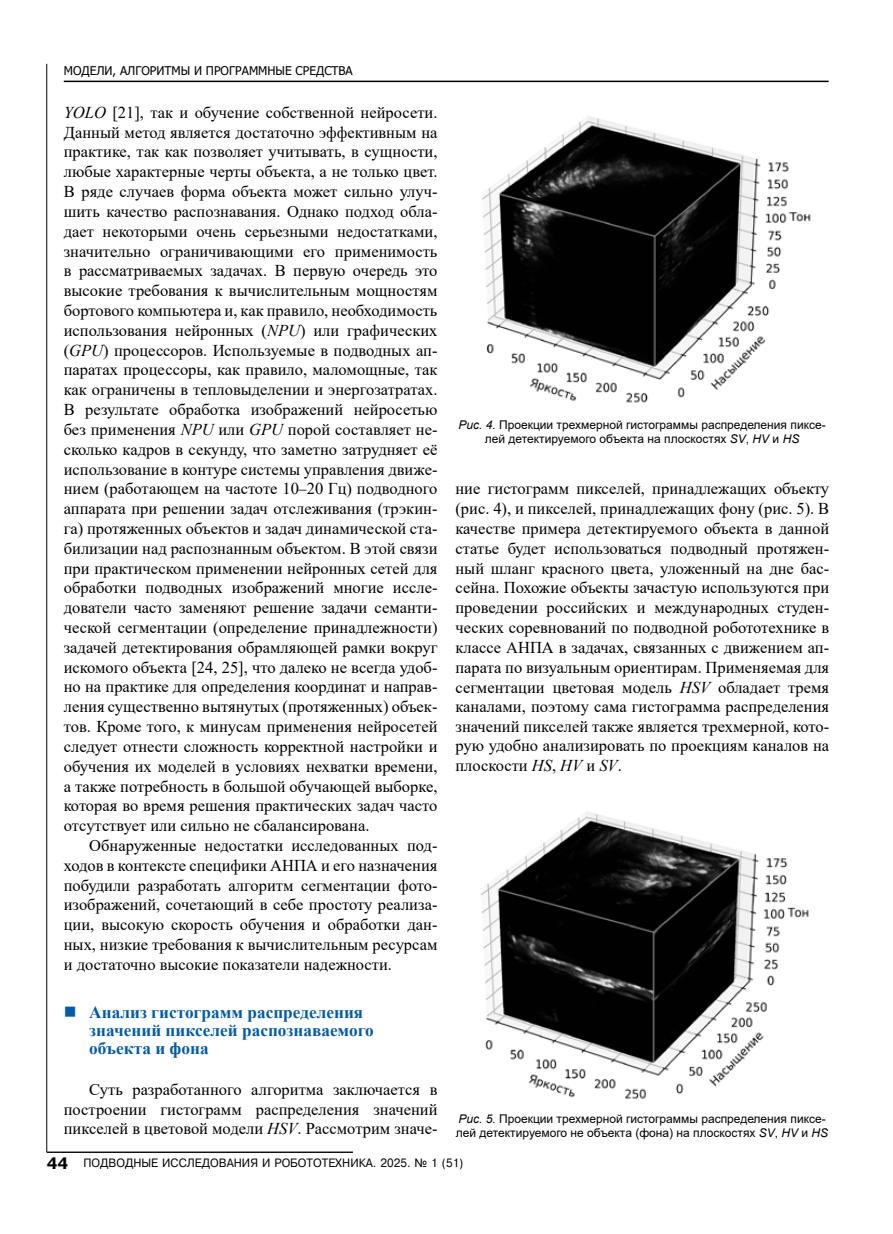
<style>
.page{position:relative;width:893px;height:1234px;background:#fff}
.page>*{position:absolute;margin:0;border:0;box-sizing:border-box;transform-origin:0 0}
.t1{font:700 17.25px/18px "Times New Roman";color:#005baa}
.t2{font:16.5px/19.8px "Times New Roman";color:#000;text-align:justify}
.t3{font:12px/14.1px "Arial";color:#000;text-align:center}
.t4{font:12px "Pragmatica Cyrillic";color:#000;scale:.95 1}
.t5{font:12px "Tahoma";color:#000}
.s1{font-style:italic}
.s2{font-size:15.75px}
.s3{font-family:"Pragmatica CTT";font-weight:700;font-size:16.5px}
</style>
<div class="page">
<hr style="left:64px;top:81px;width:765px;height:1px;background:#000">
<hr style="left:47px;top:64px;width:1px;height:1087px;background:#000">
<hr style="left:47px;top:1151px;width:306px;height:1px;background:#000">
<img style="left:481px;top:116px;width:330px;height:287px">
<img style="left:480px;top:812px;width:329px;height:287px">
<p class="t5" style="left:64px;top:62px;width:291px">МОДЕЛИ, АЛГОРИТМЫ И ПРОГРАММНЫЕ СРЕДСТВА</p>
<p class="t2" style="left:64px;top:102px;width:375px"><span class="s1">YOLO</span> [21], так и обучение собственной нейросети.<br>Данный метод является достаточно эффективным на практике, так как позволяет учитывать, в сущности, любые характерные черты объекта, а не только цвет.<br>В ряде случаев форма объекта может сильно улуч&shy;шить качество распознавания. Однако подход обла&shy;дает некоторыми очень серьезными недостатками, значительно ограничивающими его применимость в рассматриваемых задачах. В первую очередь это высокие требования к вычислительным мощностям бортового компьютера и, как правило, необходимость использования нейронных (<span class="s1">NPU</span>) или графических (<span class="s1">GPU</span>) процессоров. Используемые в подводных ап&shy;паратах процессоры, как правило, маломощные, так как ограничены в тепловыделении и энергозатратах.<br>В результате обработка изображений нейросетью без применения <span class="s1">NPU</span> или <span class="s1">GPU</span> порой составляет не&shy;сколько кадров в секунду, что заметно затрудняет её использование в контуре системы управления движе&shy;нием (работающем на частоте 10<span class="s2">‒</span>20 Гц) подводного аппарата при решении задач отслеживания (трэкин&shy;га) протяженных объектов и задач динамической ста&shy;билизации над распознанным объектом. В этой связи при практическом применении нейронных сетей для обработки подводных изображений многие иссле&shy;дователи часто заменяют решение задачи семанти&shy;ческой сегментации (определение принадлежности) задачей детектирования обрамляющей рамки вокруг искомого объекта [24, 25], что далеко не всегда удоб&shy;но на практике для определения координат и направ&shy;ления существенно вытянутых (протяженных) объек&shy;тов. Кроме того, к минусам применения нейросетей следует отнести сложность корректной настройки и обучения их моделей в условиях нехватки времени, а также потребность в большой обучающей выборке, которая во время решения практических задач часто отсутствует или сильно не сбалансирована.</p>
<p class="t2" style="left:64px;top:834px;width:375px;text-indent:26px">Обнаруженные недостатки исследованных под&shy;ходов в контексте специфики АНПА и его назначения побудили разработать алгоритм сегментации фото&shy;изображений, сочетающий в себе простоту реализа&shy;ции, высокую скорость обучения и обработки дан&shy;ных, низкие требования к вычислительным ресурсам и достаточно высокие показатели надежности.</p>
<p class="t1" style="left:89px;top:1002px;width:286px">Анализ гистограмм распределения значений пикселей распознаваемого объекта и фона</p>
<p class="t2" style="left:64px;top:1078px;width:375px;text-indent:26px">Суть разработанного алгоритма заключается в построении гистограмм распределения значений пикселей в цветовой модели <span class="s1">HSV</span>. Рассмотрим значе-</p>
<p class="t3" style="left:458px;top:417px;width:369px"><span class="s1">Рис. 4.</span> Проекции трехмерной гистограммы распределения пиксе&shy;лей детектируемого объекта на плоскостях <span class="s1">SV</span>, <span class="s1">HV</span> и <span class="s1">HS</span></p>
<p class="t2" style="left:455px;top:478px;width:375px">ние гистограмм пикселей, принадлежащих объекту (рис. 4), и пикселей, принадлежащих фону (рис. 5). В качестве примера детектируемого объекта в данной статье будет использоваться подводный протяжен&shy;ный шланг красного цвета, уложенный на дне бас&shy;сейна. Похожие объекты зачастую используются при проведении российских и международных студен&shy;ческих соревнований по подводной робототехнике в классе АНПА в задачах, связанных с движением ап&shy;парата по визуальным ориентирам. Применяемая для сегментации цветовая модель <span class="s1">HSV</span> обладает тремя каналами, поэтому сама гистограмма распределения значений пикселей также является трехмерной, кото&shy;рую удобно анализировать по проекциям каналов на плоскости <span class="s1">HS</span>, <span class="s1">HV</span> и <span class="s1">SV</span>.</p>
<p class="t3" style="left:456px;top:1110px;width:374px;text-align:left"><span class="s1">Рис. 5.</span> Проекции трехмерной гистограммы распределения пиксе&shy;лей детектируемого не объекта (фона) на плоскостях <span class="s1">SV</span>, <span class="s1">HV</span> и <span class="s1">HS</span></p>
<p class="t4" style="left:47px;top:1156px;width:440px"><span class="s3">44</span> ПОДВОДНЫЕ ИССЛЕДОВАНИЯ И РОБОТОТЕХНИКА. 2025. ¹ 1 (51)</p>
</div>
